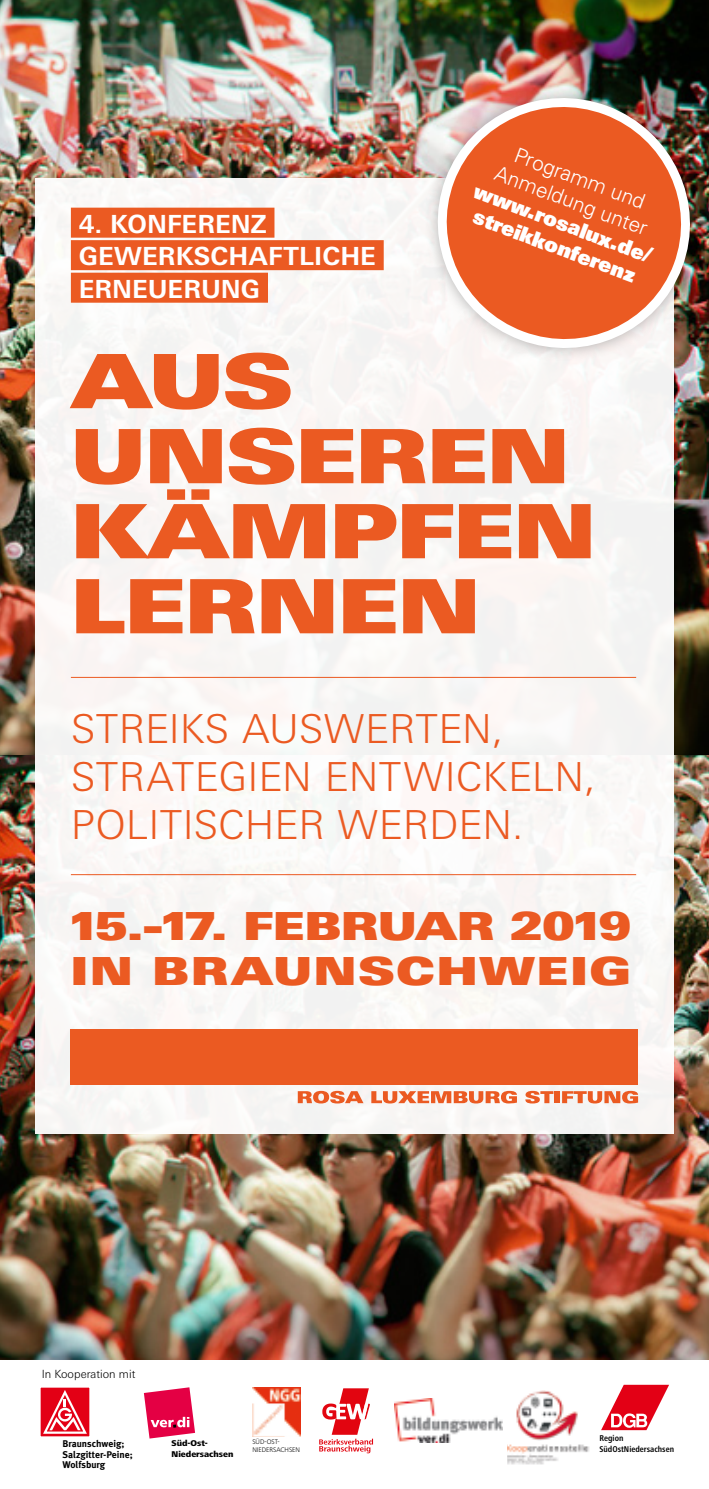
<style>
.page{position:relative;width:709px;height:1489px;background:#fff}
.page>*{position:absolute;margin:0;border:0;box-sizing:border-box;transform-origin:0 0}
.t1{font:75px/75px "Linotype Univers Extd X Black";letter-spacing:-.01em;color:#eb5a22}
.t2{font:300 40px/48px "Linotype Univers Basic";letter-spacing:.015em;color:#eb5a22}
.t3{font:38.75px "Linotype Univers Extd X Black";color:#eb5a22}
.t4{font:38.75px "Linotype Univers Extd X Black";letter-spacing:.05em;color:#eb5a22}
.t5{font:700 25px/32.5px "Linotype Univers Basic";letter-spacing:.005em;color:#fff}
.t6{font:21px/24px "Univers LT Std X Black";color:#fff;text-align:center}
.t7{font:300 21px/24.2px "Univers LT Std";color:#fff;text-align:center}
.t8{font:300 11.25px "Linotype Univers Basic";color:#000}
.t9{font:700 9.75px/10.5px "Meta Plus";color:#000}
.t10{font:700 condensed 8.75px/10.8px "Frutiger Next LT";color:#000}
.t11{font:800 8.75px/10.5px "Frutiger Next LT";color:#000}
.t12{font:300 7px/8.2px "Frutiger Next LT";color:#000}
</style>
<div class="page">
<img style="left:0;top:0;width:709px;height:1359px">
<div style="left:35px;top:178px;width:638px;height:955px;background:#f9f6f5"></div>
<div style="left:71px;top:208px;width:203px;height:30px;background:#eb5a22"></div>
<div style="left:71px;top:240px;width:313px;height:30px;background:#eb5a22"></div>
<div style="left:71px;top:273px;width:197px;height:30px;background:#eb5a22"></div>
<hr style="left:71px;top:677px;width:565px;height:1px;background:#eb5a22">
<hr style="left:71px;top:874px;width:565px;height:1px;background:#eb5a22">
<img style="left:415px;top:75px;width:294px;height:284px">
<svg style="left:144px;top:1387px;width:51px;height:51px"></svg>
<div style="left:40px;top:1386px;width:50px;height:50px;border:1px solid #fff"></div>
<svg style="left:42px;top:1387px;width:47px;height:48px;background:#e9404f"></svg>
<img style="left:252px;top:1387px;width:49px;height:49px">
<svg style="left:601px;top:1384px;width:68px;height:45px"></svg>
<img style="left:394px;top:1398px;width:108px;height:44px">
<svg style="left:319px;top:1388px;width:54px;height:65px"></svg>
<img style="left:516px;top:1390px;width:62px;height:50px">
<img style="left:507px;top:1444px;width:83px;height:20px">
<svg style="left:298px;top:1090px;width:65px;height:13px"></svg>
<svg style="left:371px;top:1090px;width:146px;height:13px"></svg>
<svg style="left:525px;top:1090px;width:28px;height:13px"></svg>
<div style="left:554px;top:1091px;width:5px;height:12px;background:#eb5a22"></div>
<svg style="left:562px;top:1090px;width:76px;height:13px"></svg>
<div style="left:71px;top:1028px;width:567px;height:56px;background:#eb5a22"></div>
<p class="t5" style="left:79px;top:207px;width:298px">4. KONFERENZ<br>GEWERKSCHAFTLICHE<br>ERNEUERUNG</p>
<p class="t7" style="left:508px;top:139px;width:163px;rotate:20deg">Programm und<br>Anmeldung unter</p>
<p class="t6" style="left:479px;top:179px;width:190px;rotate:20deg">www.rosalux.de/ streikkonferenz</p>
<h1 class="t1" style="left:71px;top:343px;width:516px">AUS<br>UNSEREN<br>KÄMPFEN<br>LERN EN</h1>
<p class="t2" style="left:71px;top:704px;width:526px">STREIKS AUSWERTEN,<br>STRATEGIEN ENTWICKELN,<br>POLITISCHER WERDEN.</p>
<p class="t3" style="left:71px;top:902px;width:385px">15.-17. FEBRUAR</p>
<p class="t3" style="left:510px;top:902px;width:122px">2019</p>
<p class="t3" style="left:71px;top:947px;width:30px">IN</p>
<p class="t3" style="left:153px;top:947px;width:41px">BRA</p>
<p class="t4" style="left:273px;top:947px;width:358px">UNSCHWEIG</p>
<p class="t8" style="left:42px;top:1366px;width:95px">I N KOOPERATION MIT</p>
<p class="t9" style="left:62px;top:1438px;width:72px">Braunschweig;<br>Salzgitter-Peine;<br>Wolfsburg</p>
<p class="t12" style="left:252px;top:1437px;width:48px">SÜD-OST-<br>NIEDERSACHSEN</p>
<p class="t10" style="left:599px;top:1432px;width:76px">Region<br>SüdOstNiedersachsen</p>
<p class="t11" style="left:172px;top:1437px;width:63px">Süd-Ost-<br>Niedersachsen</p>
</div>
